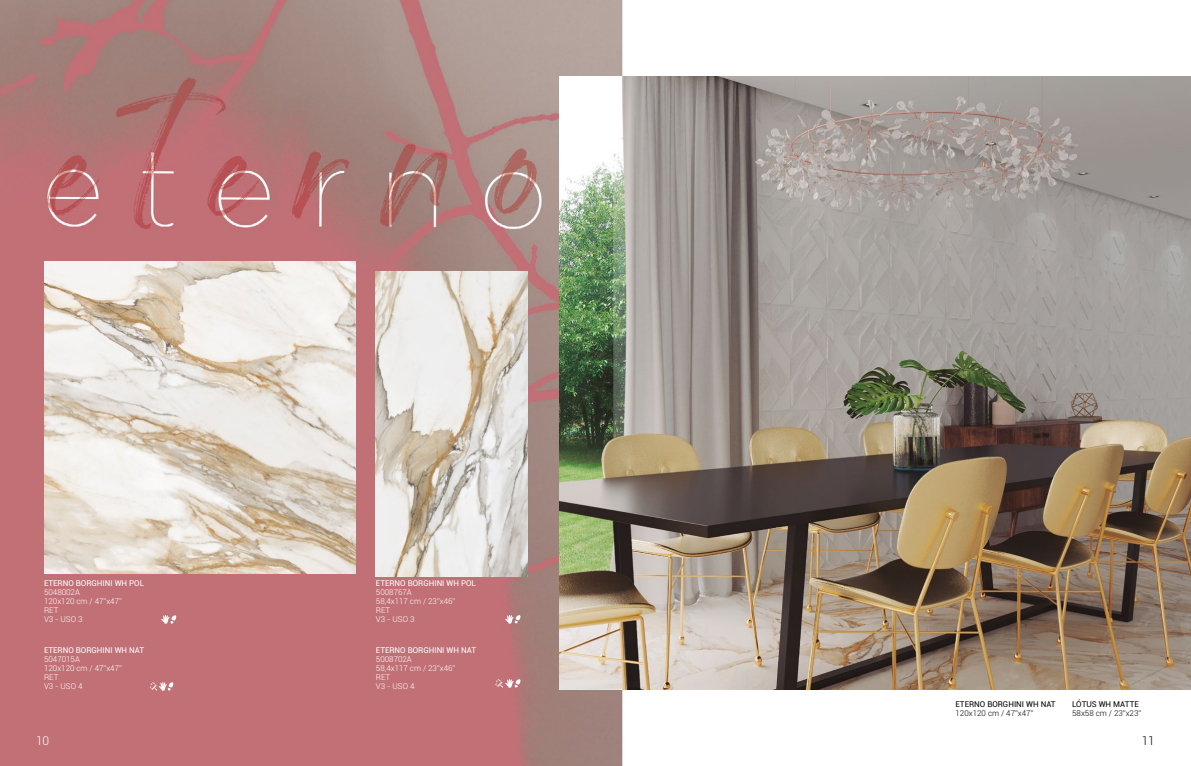
<style>
.page{position:relative;width:1191px;height:766px;background:#fff}
.page>*{position:absolute;margin:0;border:0;box-sizing:border-box;transform-origin:0 0}
.t1{font:300 12px "Roboto";color:#fff}
.t2{font:300 12px "Roboto";color:#000}
.t3{font:300 8px/9px "Roboto";color:#fff}
.t4{font:8px "Roboto";color:#fff}
.t5{font:300 8px "Roboto";color:#000}
.t6{font:8px "Roboto";color:#000}
</style>
<div class="page">
<img style="left:0;top:0;width:1191px;height:765px">
<img style="left:559px;top:77px;width:632px;height:612px">
<img style="left:44px;top:261px;width:312px;height:312px">
<svg style="left:161px;top:615px;width:15px;height:8px"></svg>
<img style="left:375px;top:271px;width:152px;height:305px">
<svg style="left:505px;top:614px;width:15px;height:9px"></svg>
<svg style="left:495px;top:679px;width:25px;height:8px"></svg>
<svg style="left:150px;top:682px;width:23px;height:8px"></svg>
<p class="t4" style="left:44px;top:577px;width:102px">ETERNO BORGHINI WH POL</p>
<p class="t3" style="left:44px;top:587px;width:79px">5048002A<br>120x120 cm / 47”x47”<br>RET<br>V3 - USO 3</p>
<p class="t4" style="left:44px;top:644px;width:102px">ETERNO BORGHINI WH NAT</p>
<p class="t3" style="left:44px;top:654px;width:79px">5047015A<br>120x120 cm / 47”x47”<br>RET<br>V3 - USO 4</p>
<p class="t4" style="left:376px;top:577px;width:102px">ETERNO BORGHINI WH POL</p>
<p class="t3" style="left:376px;top:587px;width:81px">5008767A<br>58,4x117 cm / 23”x46”<br>RET<br>V3 - USO 3</p>
<p class="t4" style="left:376px;top:644px;width:102px">ETERNO BORGHINI WH NAT</p>
<p class="t3" style="left:376px;top:654px;width:81px">5008702A<br>58,4x117 cm / 23”x46”<br>RET<br>V3 - USO 4</p>
<p class="t6" style="left:955px;top:698px;width:102px">ETERNO BORGHINI WH NAT</p>
<p class="t5" style="left:955px;top:707px;width:79px">120x120 cm / 47”x47”</p>
<p class="t6" style="left:1072px;top:698px;width:68px">LÓTUS WH MATTE</p>
<p class="t5" style="left:1072px;top:707px;width:71px">58x58 cm / 23”x23”</p>
<h1 class="t1" style="left:36px;top:732px;width:15px">10</h1>
<h1 class="t2" style="left:1141px;top:732px;width:15px">11</h1>
</div>
